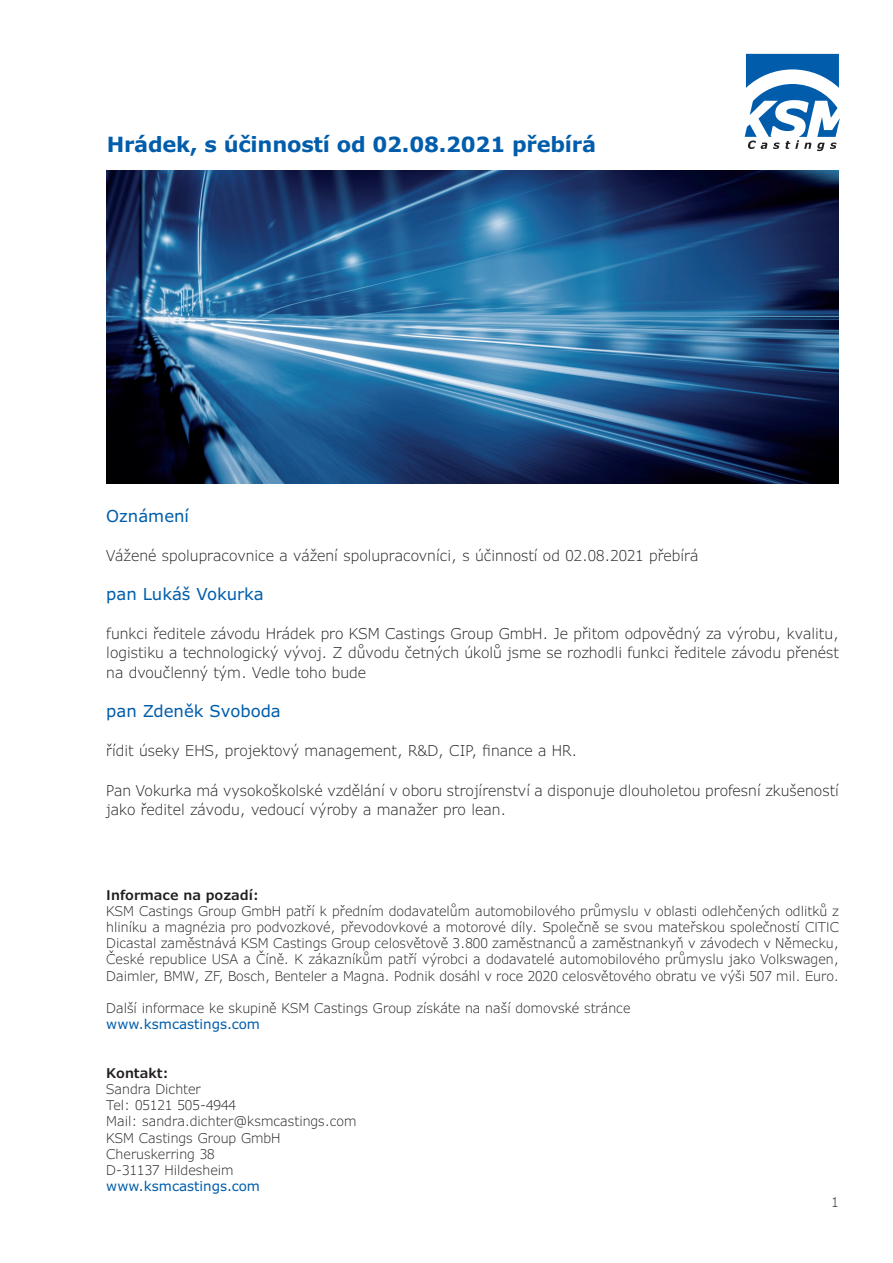
<style>
.page{position:relative;width:893px;height:1263px;background:#fff}
.page>*{position:absolute;margin:0;border:0;box-sizing:border-box;transform-origin:0 0}
.t1{font:700 21px "Verdana Pro";letter-spacing:-.01em;color:#015dab}
.t2{font:16.5px "Verdana Pro";color:#015dab}
.t3{font:300 15px/19.5px "Verdana Pro";color:#231f20;text-align:justify}
.t4{font:300 13.5px/16.2px "Verdana Pro";color:#231f20;text-align:justify}
.t5{font:13.5px "Verdana Pro";color:#015dab}
.t6{font:600 13.5px "Verdana Pro";color:#231f20}
</style>
<div class="page">
<svg style="left:745px;top:54px;width:95px;height:97px"></svg>
<img style="left:106px;top:170px;width:733px;height:314px">
<h1 class="t1" style="left:107px;top:130px;width:491px">Hrádek, s účinností od 02.08.2021 přebírá</h1>
<p class="t2" style="left:106px;top:505px;width:84px">Oznámení</p>
<p class="t3" style="left:106px;top:546px;width:594px">Vážené spolupracovnice a vážení spolupracovníci, s účinností od 02.08.2021 přebírá</p>
<p class="t2" style="left:106px;top:583px;width:159px">pan Lukáš Vokurka</p>
<p class="t3" style="left:106px;top:624px;width:734px">funkci ředitele závodu Hrádek pro KSM Castings Group GmbH. Je přitom odpovědný za výrobu, kvalitu, logistiku a technologický vývoj. Z důvodu četných úkolů jsme se rozhodli funkci ředitele závodu přenést na dvoučlenný tým. Vedle toho bude</p>
<p class="t2" style="left:106px;top:701px;width:176px">pan Zdeněk Svoboda</p>
<p class="t3" style="left:106px;top:741px;width:472px">řídit úseky EHS, projektový management, R&amp;D, CIP, finance a HR.</p>
<p class="t3" style="left:106px;top:780px;width:734px">Pan Vokurka má vysokoškolské vzdělání v oboru strojírenství a disponuje dlouholetou profesní zkušeností jako ředitel závodu, vedoucí výroby a manažer pro lean.</p>
<p class="t6" style="left:106px;top:886px;width:154px">Informace na pozadí:</p>
<p class="t4" style="left:106px;top:903px;width:734px">KSM Castings Group GmbH patří k předním dodavatelům automobilového průmyslu v oblasti odlehčených odlitků z hliníku a magnézia pro podvozkové, převodovkové a motorové díly. Společně se svou mateřskou společností CITIC Dicastal zaměstnává KSM Castings Group celosvětově 3.800 zaměstnanců a zaměstnankyň v závodech v Německu, České republice USA a Číně. K zákazníkům patří výrobci a dodavatelé automobilového průmyslu jako Volkswagen, Daimler, BMW, ZF, Bosch, Benteler a Magna. Podnik dosáhl v roce 2020 celosvětového obratu ve výši 507 mil. Euro.</p>
<p class="t4" style="left:106px;top:1000px;width:526px">Další informace ke skupině KSM Castings Group získáte na naší domovské stránce</p>
<p class="t5" style="left:106px;top:1016px;width:155px">www.ksmcastings.com</p>
<p class="t6" style="left:106px;top:1064px;width:64px">Kontakt:</p>
<p class="t4" style="left:106px;top:1081px;width:252px;text-align:left">Sandra Dichter<br>Tel: 05121 505-4944<br>Mail: sandra.dichter@ksmcastings.com<br>KSM Castings Group GmbH<br>Cheruskerring 38<br>D-31137 Hildesheim</p>
<p class="t5" style="left:106px;top:1178px;width:155px">www.ksmcastings.com</p>
<p class="t4" style="left:831px;top:1194px;width:9px">1</p>
</div>
